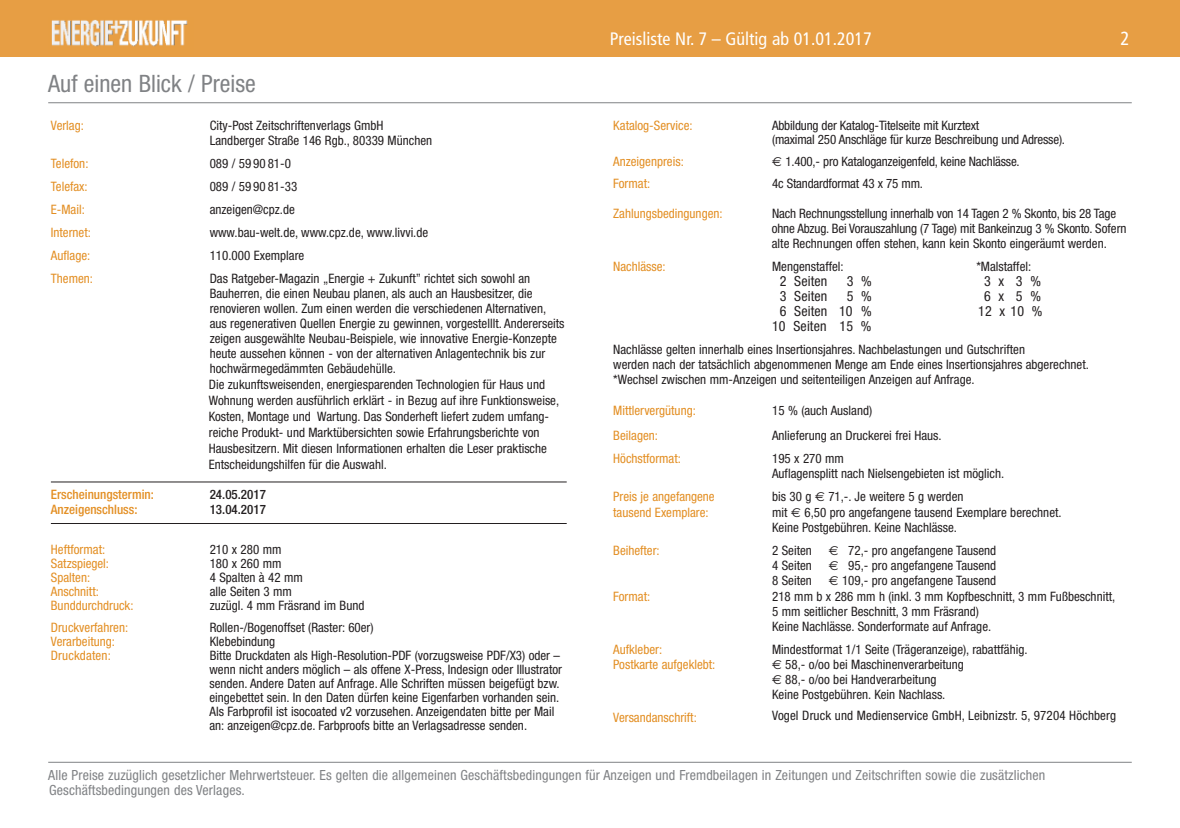
<style>
.page{position:relative;width:1180px;height:828px;background:#fff}
.page>*{position:absolute;margin:0;border:0;box-sizing:border-box;transform-origin:0 0}
.t1{font:condensed 24px "Helvetica Neue";color:#808285}
.t2{font:condensed 19px "Frutiger";color:#fff}
.t3{font:condensed 18px "Frutiger";color:#fff}
.t4{font:condensed 14px/15.6px "Helvetica Neue";letter-spacing:.01em;color:#808285}
.t5{font:condensed 14px "Helvetica Neue";letter-spacing:.01em;color:#231f20}
.t6{font:condensed 13px/15.6px "Helvetica Neue";color:#231f20}
.t7{font:condensed 13px "Helvetica Neue";color:#e38f24}
.t8{font:500 condensed 13px "Helvetica Neue";color:#e38f24}
.t9{font:500 condensed 13px "Helvetica Neue";color:#231f20}
.s1{font-family:"Euro Sans";font-stretch:normal}
.s2{color:#fff}
</style>
<div class="page">
<div style="left:0;top:0;width:1179px;height:57px;background:#e79e44"></div>
<hr style="left:48px;top:102px;width:1083px;height:1px;background:#808285">
<hr style="left:51px;top:481px;width:515px;height:1px;background:#231f20">
<hr style="left:51px;top:523px;width:515px;height:1px;background:#231f20">
<hr style="left:48px;top:762px;width:1083px;height:1px;background:#808285">
<img style="left:51px;top:19px;width:137px;height:28px">
<h3 class="t3" style="left:610px;top:31px;width:263px">Preisliste Nr. 7 – Gültig ab 01.01.2017</h3>
<h2 class="t2" style="left:1120px;top:30px;width:11px">2</h2>
<h1 class="t1" style="left:48px;top:75px;width:209px">Auf einen Blick / Preise</h1>
<p class="t7" style="left:51px;top:121px;width:35px">Verlag:</p>
<p class="t6" style="left:210px;top:119px;width:224px;line-height:15px">City-Post Zeitschriftenverlags GmbH<br>Landberger Straße 146 Rgb., 80339 München</p>
<p class="t7" style="left:51px;top:159px;width:39px">Telefon:</p>
<p class="t6" style="left:210px;top:157px;width:83px">089 / 59 90 81-0</p>
<p class="t7" style="left:51px;top:182px;width:38px">Telefax:</p>
<p class="t6" style="left:210px;top:180px;width:89px">089 / 59 90 81-33</p>
<p class="t7" style="left:51px;top:205px;width:35px">E-Mail:</p>
<p class="t6" style="left:210px;top:203px;width:87px">anzeigen@cpz.de</p>
<p class="t7" style="left:51px;top:228px;width:41px">Internet:</p>
<p class="t6" style="left:210px;top:226px;width:220px">www.bau-welt.de, www.cpz.de, www.livvi.de</p>
<p class="t7" style="left:51px;top:251px;width:41px">Auflage:</p>
<p class="t6" style="left:210px;top:249px;width:96px">110.000 Exemplare</p>
<p class="t7" style="left:51px;top:274px;width:44px">Themen:</p>
<p class="t6" style="left:209px;top:272px;width:357px">Das Ratgeber-Magazin „Energie + Zukunft” richtet sich sowohl an Bauherren, die einen Neubau planen, als auch an Hausbesitzer, die renovieren wollen. Zum einen werden die verschiedenen Alternativen, aus regenerativen Quellen Energie zu gewinnen, vorgestelllt. Andererseits zeigen ausgewählte Neubau-Beispiele, wie innovative Energie-Konzepte heute aussehen können - von der alternativen Anlagentechnik bis zur hochwärmegedämmten Gebäudehülle.<br>Die zukunftsweisenden, energiesparenden Technologien für Haus und Wohnung werden ausführlich erklärt - in Bezug auf ihre Funktionsweise, Kosten, Montage und Wartung. Das Sonderheft liefert zudem umfang&shy;reiche Produkt- und Marktübersichten sowie Erfahrungsberichte von Hausbesitzern. Mit diesen Informationen erhalten die Leser praktische Entscheidungshilfen für die Auswahl.</p>
<p class="t8" style="left:51px;top:490px;width:105px">Erscheinungstermin:</p>
<p class="t9" style="left:210px;top:490px;width:58px">24.05.2017</p>
<p class="t8" style="left:51px;top:505px;width:88px">Anzeigenschluss:</p>
<p class="t9" style="left:210px;top:505px;width:58px">13.04.2017</p>
<p class="t7" style="left:51px;top:545px;width:56px">Heftformat:</p>
<p class="t6" style="left:210px;top:543px;width:73px">210 x 280 mm</p>
<p class="t7" style="left:51px;top:559px;width:60px">Satzspiegel:</p>
<p class="t6" style="left:210px;top:557px;width:73px">180 x 260 mm</p>
<p class="t7" style="left:51px;top:573px;width:41px">Spalten:</p>
<p class="t6" style="left:210px;top:571px;width:95px">4 Spalten à 42 mm</p>
<p class="t7" style="left:51px;top:587px;width:49px">Anschnitt:</p>
<p class="t6" style="left:210px;top:585px;width:84px">alle Seiten 3 mm</p>
<p class="t7" style="left:51px;top:601px;width:84px">Bunddurchdruck:</p>
<p class="t6" style="left:210px;top:599px;width:156px">zuzügl. 4 mm Fräsrand im Bund</p>
<p class="t7" style="left:51px;top:623px;width:79px">Druckverfahren:</p>
<p class="t6" style="left:210px;top:621px;width:165px">Rollen-/Bogenoffset (Raster: 60er)</p>
<p class="t7" style="left:51px;top:637px;width:66px">Verarbeitung:</p>
<p class="t6" style="left:210px;top:635px;width:67px">Klebebindung</p>
<p class="t7" style="left:51px;top:651px;width:61px">Druckdaten:</p>
<p class="t6" style="left:209px;top:649px;width:354px;line-height:14px">Bitte Druckdaten als High-Resolution-PDF (vorzugsweise PDF/X3) oder – wenn nicht anders möglich – als offene X-Press, Indesign oder Illustrator senden. Andere Daten auf Anfrage. Alle Schriften müssen beigefügt bzw. eingebettet sein. In den Daten dürfen keine Eigenfarben vorhanden sein.<br>Als Farbprofil ist isocoated v2 vorzusehen. Anzeigendaten bitte per Mail an: anzeigen@cpz.de. Farbproofs bitte an Verlagsadresse senden.</p>
<p class="t4" style="left:48px;top:768px;width:998px">Alle Preise zuzüglich gesetzlicher Mehrwertsteuer. Es gelten die allgemeinen Geschäftsbedingungen für Anzeigen und Fremdbeilagen in Zeitungen und Zeitschriften sowie die zusätzlichen<br>Geschäftsbedingungen des Verlages.</p>
<p class="t7" style="left:613px;top:121px;width:81px">Katalog-Service:</p>
<p class="t6" style="left:772px;top:120px;width:294px;line-height:14px">Abbildung der Katalog-Titelseite mit Kurztext<br>(maximal 250 Anschläge für kurze Beschreibung und Adresse).</p>
<p class="t7" style="left:613px;top:157px;width:72px">Anzeigenpreis:</p>
<p class="t6" style="left:772px;top:155px;width:249px"><span class="s1">€</span> 1.400,- pro Kataloganzeigenfeld, keine Nachlässe.</p>
<p class="t7" style="left:613px;top:179px;width:38px">Format:</p>
<p class="t6" style="left:772px;top:177px;width:152px">4c Standardformat 43 x 75 mm.</p>
<p class="t7" style="left:613px;top:209px;width:111px">Zahlungsbedingungen:</p>
<p class="t6" style="left:771px;top:207px;width:356px;line-height:15px">Nach Rechnungsstellung innerhalb von 14 Tagen 2 % Skonto, bis 28 Tage ohne Abzug. Bei Vorauszahlung (7 Tage) mit Bankeinzug 3 % Skonto. Sofern alte Rechnungen offen stehen, kann kein Skonto eingeräumt werden.</p>
<p class="t7" style="left:613px;top:262px;width:54px">Nachlässe:</p>
<p class="t6" style="left:772px;top:260px;width:73px">Mengenstaffel:</p>
<p class="t6" style="left:976px;top:260px;width:56px">*Malstaffel:</p>
<p class="t5" style="left:779px;top:276px;width:49px">2 Seiten</p>
<p class="t5" style="left:846px;top:276px;width:27px">3 %</p>
<p class="t5" style="left:983px;top:276px;width:58px">3x 3%</p>
<p class="t5" style="left:779px;top:291px;width:49px">3 Seiten</p>
<p class="t5" style="left:846px;top:291px;width:27px">5 %</p>
<p class="t5" style="left:983px;top:291px;width:58px">6x 5%</p>
<p class="t5" style="left:779px;top:306px;width:93px">6 Seiten 10 %</p>
<p class="t5" style="left:978px;top:306px;width:66px">12 x10 %</p>
<p class="t5" style="left:772px;top:321px;width:101px">10 Seiten 15 %</p>
<p class="t6" style="left:613px;top:343px;width:477px;line-height:15px">Nachlässe gelten innerhalb eines Insertionsjahres. Nachbelastungen und Gutschriften<br>werden nach der tatsächlich abgenommenen Menge am Ende eines Insertionsjahres abgerechnet. *Wechsel zwischen mm-Anzeigen und seitenteiligen Anzeigen auf Anfrage.</p>
<p class="t7" style="left:613px;top:406px;width:84px">Mittlervergütung:</p>
<p class="t6" style="left:772px;top:404px;width:102px">15 % (auch Ausland)</p>
<p class="t7" style="left:613px;top:431px;width:46px">Beilagen:</p>
<p class="t6" style="left:772px;top:429px;width:171px">Anlieferung an Druckerei frei Haus.</p>
<p class="t7" style="left:613px;top:454px;width:69px">Höchstformat:</p>
<p class="t6" style="left:772px;top:452px;width:233px;line-height:15px">195 x 270 mm<br>Auflagensplitt nach Nielsengebieten ist möglich.</p>
<p class="t7" style="left:613px;top:492px;width:103px">Preis je angefangene</p>
<p class="t6" style="left:772px;top:490px;width:193px">bis 30 g <span class="s1">€</span> 71,-. Je weitere 5 g werden</p>
<p class="t7" style="left:613px;top:507px;width:97px">tausend Exemplare:</p>
<p class="t6" style="left:772px;top:505px;width:291px;line-height:15px">mit <span class="s1">€</span> 6,50 pro angefangene tausend Exemplare berechnet.<br>Keine Postgebühren. Keine Nachlässe.</p>
<p class="t7" style="left:613px;top:545px;width:48px">Beihefter:</p>
<p class="t6" style="left:772px;top:543px;width:41px">2 Seiten</p>
<p class="t6" style="left:828px;top:543px;width:169px"><span class="s1">€</span> <span class="s2">1</span>72,- pro angefangene Tausend</p>
<p class="t6" style="left:772px;top:558px;width:41px">4 Seiten</p>
<p class="t6" style="left:828px;top:558px;width:169px"><span class="s1">€</span> <span class="s2">1</span>95,- pro angefangene Tausend</p>
<p class="t6" style="left:772px;top:573px;width:41px">8 Seiten</p>
<p class="t6" style="left:828px;top:573px;width:169px"><span class="s1">€</span> 109,- pro angefangene Tausend</p>
<p class="t7" style="left:613px;top:591px;width:38px">Format:</p>
<p class="t6" style="left:772px;top:589px;width:344px;line-height:15px">218 mm b x 286 mm h (inkl. 3 mm Kopfbeschnitt, 3 mm Fußbeschnitt,<br>5 mm seitlicher Beschnitt, 3 mm Fräsrand)<br>Keine Nachlässe. Sonderformate auf Anfrage.</p>
<p class="t7" style="left:613px;top:644px;width:50px">Aufkleber:</p>
<p class="t6" style="left:772px;top:642px;width:257px">Mindestformat 1/1 Seite (Trägeranzeige), rabattfähig.</p>
<p class="t7" style="left:613px;top:659px;width:104px">Postkarte aufgeklebt:</p>
<p class="t6" style="left:772px;top:657px;width:193px;line-height:15px"><span class="s1">€</span> 58,- o/oo bei Maschinenverarbeitung <span class="s1">€</span> 88,- o/oo bei Handverarbeitung<br>Keine Postgebühren. Kein Nachlass.</p>
<p class="t7" style="left:613px;top:712px;width:85px">Versandanschrift:</p>
<p class="t6" style="left:772px;top:708px;width:345px">Vogel Druck und Medienservice GmbH, Leibnizstr. 5, 97204 Höchberg</p>
</div>
